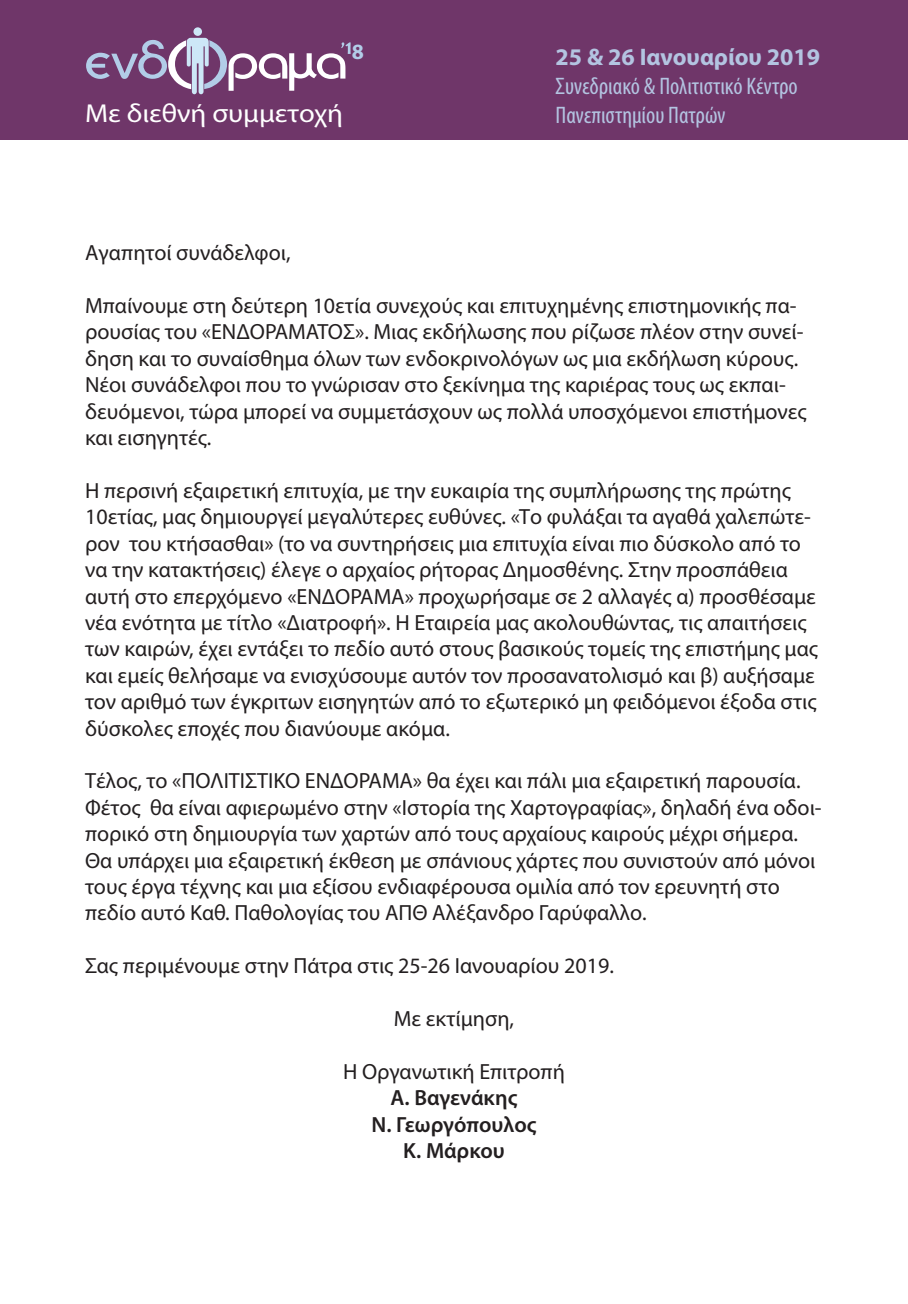
<style>
.page{position:relative;width:908px;height:1304px;background:#fff}
.page>*{position:absolute;margin:0;border:0;box-sizing:border-box;transform-origin:0 0}
.t1{font:26px "Myriad Pro";color:#fff;scale:1.1 1}
.t2{font:condensed 24px/28.8px "Myriad Pro";color:#b3c4e1}
.t3{font:700 24px "Myriad Pro";color:#b3c4e1}
.t4{font:22px/26.4px "Myriad Pro";color:#231f20}
.t5{font:600 22px/26.4px "Myriad Pro";color:#231f20;text-align:center}
.t6{font:700 21.8px "Myriad Pro";color:#b2cde8}
</style>
<div class="page">
<div style="left:0;top:0;width:907px;height:139px;background:#6f3669"></div>
<div style="left:193px;top:27px;width:9px;height:9px;background:#cde7f7;border-radius:50%"></div>
<svg style="left:86px;top:38px;width:264px;height:56px"></svg>
<p class="t6" style="left:351px;top:43px;width:14px">8</p>
<p class="t1" style="left:85px;top:103px;width:236px">Με διεθνή συμμετοχή</p>
<p class="t3" style="left:555px;top:48px;width:266px">25 &amp; 26 Ιανουαρίου 2019</p>
<p class="t2" style="left:555px;top:74px;width:244px">Συνεδριακό &amp; Πολιτιστικό Κέντρο<br>Πανεπιστημίου Πατρών</p>
<p class="t4" style="left:85px;top:241px;width:207px">Αγαπητοί συνάδελφοι,</p>
<p class="t4" style="left:85px;top:294px;width:722px">Μπαίνουμε στη δεύτερη 10ετία συνεχούς και επιτυχημένης επιστημονικής πα&shy;ρουσίας του «ΕΝΔΟΡΑΜΑΤΟΣ». Μιας εκδήλωσης που ρίζωσε πλέον στην συνεί&shy;δηση και το συναίσθημα όλων των ενδοκρινολόγων ως μια εκδήλωση κύρους.<br>Νέοι συνάδελφοι που το γνώρισαν στο ξεκίνημα της καριέρας τους ως εκπαι&shy;δευόμενοι, τώρα μπορεί να συμμετάσχουν ως πολλά υποσχόμενοι επιστήμονες και εισηγητές.</p>
<p class="t4" style="left:85px;top:479px;width:734px">Η περσινή εξαιρετική επιτυχία, με την ευκαιρία της συμπλήρωσης της πρώτης 10ετίας, μας δημιουργεί μεγαλύτερες ευθύνες. «Το φυλάξαι τα αγαθά χαλεπώτε&shy;ρον του κτήσασθαι» (το να συντηρήσεις μια επιτυχία είναι πιο δύσκολο από το να την κατακτήσεις) έλεγε ο αρχαίος ρήτορας Δημοσθένης. Στην προσπάθεια αυτή στο επερχόμενο «ΕΝΔΟΡΑΜΑ» προχωρήσαμε σε 2 αλλαγές α) προσθέσαμε νέα ενότητα με τίτλο «Διατροφή». Η Εταιρεία μας ακολουθώντας, τις απαιτήσεις των καιρών, έχει εντάξει το πεδίο αυτό στους βασικούς τομείς της επιστήμης μας και εμείς θελήσαμε να ενισχύσουμε αυτόν τον προσανατολισμό και β) αυξήσαμε τον αριθμό των έγκριτων εισηγητών από το εξωτερικό μη φειδόμενοι έξοδα στις δύσκολες εποχές που διανύουμε ακόμα.</p>
<p class="t4" style="left:85px;top:769px;width:737px">Τέλος, το «ΠΟΛΙΤΙΣΤΙΚΟ ΕΝΔΟΡΑΜΑ» θα έχει και πάλι μια εξαιρετική παρουσία.<br>Φέτος θα είναι αφιερωμένο στην «Ιστορία της Χαρτογραφίας», δηλαδή ένα οδοι&shy;πορικό στη δημιουργία των χαρτών από τους αρχαίους καιρούς μέχρι σήμερα.<br>Θα υπάρχει μια εξαιρετική έκθεση με σπάνιους χάρτες που συνιστούν από μόνοι τους έργα τέχνης και μια εξίσου ενδιαφέρουσα ομιλία από τον ερευνητή στο πεδίο αυτό Καθ. Παθολογίας του ΑΠΘ Αλέξανδρο Γαρύφαλλο.</p>
<p class="t4" style="left:85px;top:954px;width:530px">Σας περιμένουμε στην Πάτρα στις 25-26 Ιανουαρίου 2019.</p>
<p class="t4" style="left:393px;top:1007px;width:122px">Με εκτίμηση,</p>
<p class="t4" style="left:343px;top:1060px;width:223px">Η Οργανωτική Επιτροπή</p>
<p class="t5" style="left:371px;top:1086px;width:166px">Α. Βαγενάκης<br>Ν. Γεωργόπουλος<br>Κ. Μάρκου</p>
</div>
